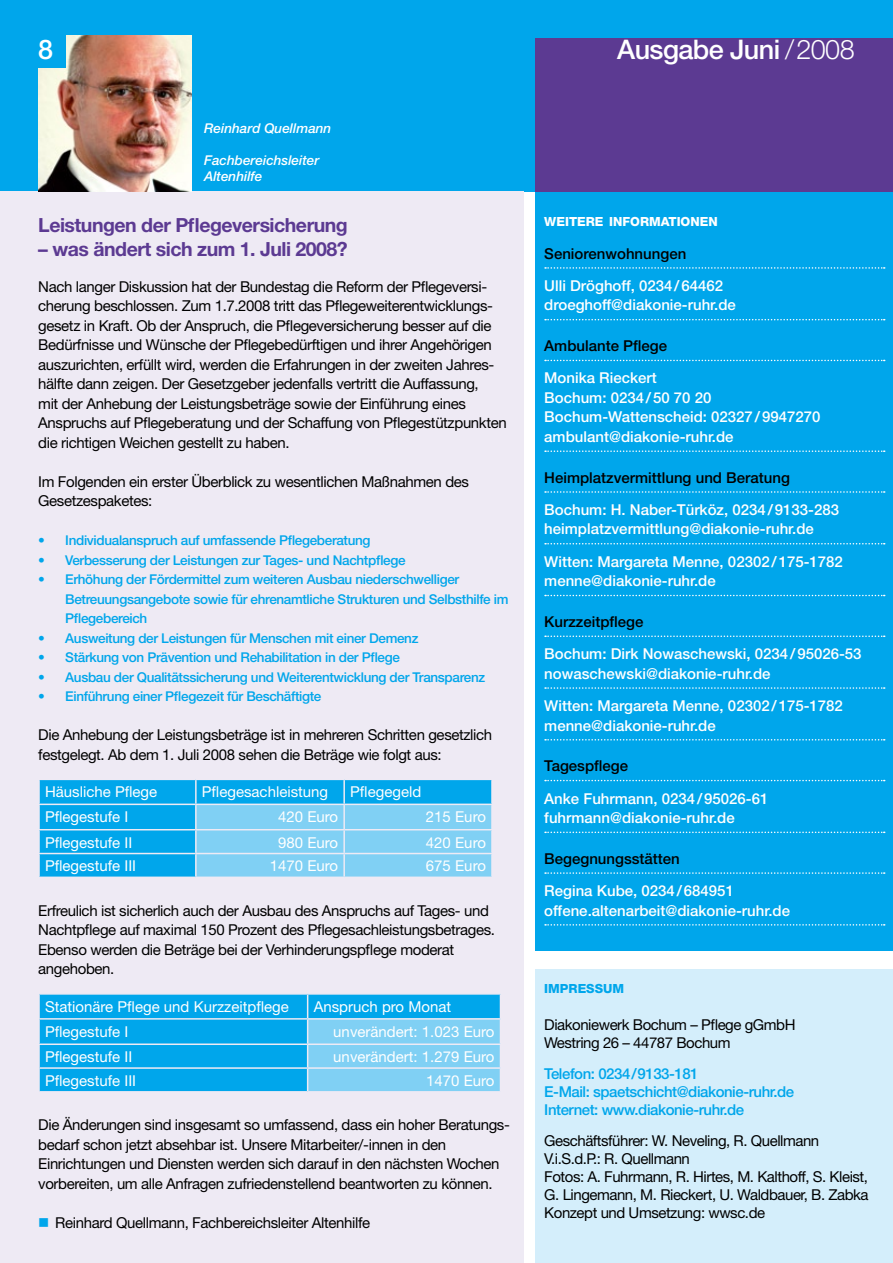
<style>
.page{position:relative;width:893px;height:1263px;background:#fff}
.page>*{position:absolute;margin:0;border:0;box-sizing:border-box;transform-origin:0 0}
.t1{font:500 27px "Helvetica Neue";letter-spacing:-.02em;color:#fff}
.t2{font:700 19.5px "Helvetica Neue";letter-spacing:-.025em;color:#5c3a92}
.t3{font:15px/19.5px "Helvetica Neue";letter-spacing:-.025em;color:#000}
.t4{font:500 15px/19.5px "Helvetica Neue";color:#fff}
.t5{font:15px "Helvetica Neue";color:#fff}
.t6{font:500 15px "Helvetica Neue";color:#000}
.t7{font:500 15px/18px "Helvetica Neue";letter-spacing:-.03em;color:#00a6eb}
.t8{font:500 13.5px/19.5px "Helvetica Neue";letter-spacing:-.025em;color:#00a6eb}
.t9{font:italic 500 13.5px/16.2px "Helvetica Neue";color:#fff}
.t10{font:800 12.6px "Helvetica Neue";color:#fff}
.t11{font:800 12.6px "Helvetica Neue";color:#00a6eb}
.s1{font-weight:300}
.s2{color:#00a6eb}
</style>
<div class="page">
<div style="left:0;top:0;width:893px;height:191px;background:#00a6eb"></div>
<div style="left:536px;top:191px;width:357px;height:760px;background:#00a6eb"></div>
<div style="left:0;top:191px;width:523px;height:1072px;background:#eeeaf4"></div>
<div style="left:536px;top:38px;width:357px;height:153px;background:#5c3a92"></div>
<div style="left:536px;top:969px;width:357px;height:294px;background:#d4eefb"></div>
<svg style="left:545px;top:267px;width:340px;height:2px"></svg>
<svg style="left:545px;top:319px;width:340px;height:1px"></svg>
<svg style="left:545px;top:360px;width:340px;height:1px"></svg>
<svg style="left:545px;top:450px;width:340px;height:2px"></svg>
<svg style="left:545px;top:491px;width:340px;height:2px"></svg>
<svg style="left:545px;top:543px;width:340px;height:1px"></svg>
<svg style="left:545px;top:595px;width:340px;height:1px"></svg>
<svg style="left:545px;top:635px;width:340px;height:2px"></svg>
<svg style="left:545px;top:687px;width:340px;height:2px"></svg>
<svg style="left:545px;top:739px;width:340px;height:1px"></svg>
<svg style="left:545px;top:780px;width:340px;height:1px"></svg>
<svg style="left:545px;top:831px;width:340px;height:2px"></svg>
<svg style="left:545px;top:872px;width:340px;height:2px"></svg>
<svg style="left:545px;top:924px;width:340px;height:1px"></svg>
<svg style="left:40px;top:780px;width:451px;height:96px;background:#40bbef"></svg>
<hr style="left:195px;top:780px;width:2px;height:23px;background:#eeeaf4">
<hr style="left:343px;top:780px;width:2px;height:23px;background:#eeeaf4">
<hr style="left:38px;top:803px;width:158px;height:2px;background:#eeeaf4">
<hr style="left:196px;top:803px;width:148px;height:2px;background:#eeeaf4">
<hr style="left:195px;top:805px;width:2px;height:24px;background:#eeeaf4">
<hr style="left:344px;top:803px;width:149px;height:2px;background:#eeeaf4">
<hr style="left:343px;top:805px;width:2px;height:24px;background:#eeeaf4">
<hr style="left:38px;top:829px;width:158px;height:1px;background:#eeeaf4">
<hr style="left:196px;top:829px;width:148px;height:1px;background:#eeeaf4">
<hr style="left:195px;top:830px;width:2px;height:23px;background:#eeeaf4">
<hr style="left:344px;top:829px;width:149px;height:1px;background:#eeeaf4">
<hr style="left:343px;top:830px;width:2px;height:23px;background:#eeeaf4">
<hr style="left:38px;top:853px;width:158px;height:1px;background:#eeeaf4">
<hr style="left:196px;top:853px;width:148px;height:1px;background:#eeeaf4">
<hr style="left:195px;top:854px;width:2px;height:22px;background:#eeeaf4">
<hr style="left:344px;top:853px;width:149px;height:1px;background:#eeeaf4">
<hr style="left:343px;top:854px;width:2px;height:22px;background:#eeeaf4">
<div style="left:40px;top:995px;width:267px;height:96px;background:#00a6eb"></div>
<hr style="left:38px;top:1018px;width:270px;height:1px;background:#eeeaf4">
<hr style="left:38px;top:1043px;width:270px;height:2px;background:#eeeaf4">
<hr style="left:38px;top:1067px;width:270px;height:2px;background:#eeeaf4">
<svg style="left:307px;top:995px;width:194px;height:96px;background:#68c7f1"></svg>
<img style="left:38px;top:36px;width:153px;height:155px">
<div style="left:29px;top:31px;width:37px;height:37px;background:#00a6eb"></div>
<h1 class="t1" style="left:38px;top:34px;width:17px">8</h1>
<h1 class="t1" style="left:617px;top:34px;width:239px">Ausgabe Juni <span class="s1">/2008</span></h1>
<p class="t9" style="left:204px;top:120px;width:129px">Reinhard Quellmann</p>
<p class="t9" style="left:204px;top:152px;width:117px">Fachbereichsleiter<br>Altenhilfe</p>
<h2 class="t2" style="left:38px;top:213px;width:311px">Leistungen der Pflegeversicherung</h2>
<h2 class="t2" style="left:38px;top:237px;width:311px">– was ändert sich zum 1. Juli 2008?</h2>
<p class="t3" style="left:38px;top:276px;width:470px">Nach langer Diskussion hat der Bundestag die Reform der Pflegeversi&shy;cherung beschlossen. Zum 1.7.2008 tritt das Pflegeweiterentwicklungs&shy;gesetz in Kraft. Ob der Anspruch, die Pflegeversicherung besser auf die Bedürfnisse und Wünsche der Pflegebedürftigen und ihrer Angehörigen auszurichten, erfüllt wird, werden die Erfahrungen in der zweiten Jahres&shy;hälfte dann zeigen. Der Gesetzgeber jedenfalls vertritt die Auffassung,<br>mit der Anhebung der Leistungsbeträge sowie der Einführung eines Anspruchs auf Pflegeberatung und der Schaffung von Pflegestützpunkten die richtigen Weichen gestellt zu haben.</p>
<p class="t3" style="left:38px;top:471px;width:432px">Im Folgenden ein erster Überblick zu wesentlichen Maßnahmen des<br>Gesetzespaketes:</p>
<p class="t8" style="left:38px;top:531px;width:334px">• Individualanspruch auf umfassende Pflegeberatung</p>
<p class="t8" style="left:38px;top:550px;width:369px">• Verbesserung der Leistungen zur Tages- und Nachtpflege</p>
<p class="t8" style="left:65px;top:570px;width:445px;text-indent:-27px">• Erhöhung der Fördermittel zum weiteren Ausbau niederschwelliger<br>Betreuungsangebote sowie für ehrenamtliche Strukturen und Selbsthilfe im<br>Pflegebereich</p>
<p class="t8" style="left:38px;top:628px;width:382px">• Ausweitung der Leistungen für Menschen mit einer Demenz</p>
<p class="t8" style="left:38px;top:648px;width:363px">• Stärkung von Prävention und Rehabilitation in der Pflege</p>
<p class="t8" style="left:38px;top:667px;width:448px">• Ausbau der Qualitätssicherung und Weiterentwicklung der Transparenz</p>
<p class="t8" style="left:38px;top:687px;width:285px">• Einführung einer Pflegezeit für Beschäftigte</p>
<p class="t3" style="left:38px;top:725px;width:455px">Die Anhebung der Leistungsbeträge ist in mehreren Schritten gesetzlich festgelegt. Ab dem 1. Juli 2008 sehen die Beträge wie folgt aus:</p>
<p class="t5" style="left:45px;top:783px;width:114px">Häusliche Pflege</p>
<p class="t5" style="left:202px;top:783px;width:128px">Pflegesachleistung</p>
<p class="t5" style="left:350px;top:783px;width:73px">Pflegegeld</p>
<p class="t5" style="left:45px;top:808px;width:85px">Pflegestufe I</p>
<p class="t5" style="left:278px;top:808px;width:62px">420 Euro</p>
<p class="t5" style="left:426px;top:808px;width:62px">215 Euro</p>
<p class="t5" style="left:45px;top:833px;width:89px">Pflegestufe II</p>
<p class="t5" style="left:278px;top:833px;width:62px">980 Euro</p>
<p class="t5" style="left:426px;top:833px;width:62px">420 Euro</p>
<p class="t5" style="left:45px;top:857px;width:93px">Pflegestufe III</p>
<p class="t5" style="left:270px;top:857px;width:70px">1470 Euro</p>
<p class="t5" style="left:426px;top:857px;width:62px">675 Euro</p>
<p class="t3" style="left:38px;top:900px;width:458px">Erfreulich ist sicherlich auch der Ausbau des Anspruchs auf Tages- und Nachtpflege auf maximal 150 Prozent des Pflegesachleistungsbetrages.<br>Ebenso werden die Beträge bei der Verhinderungspflege moderat angehoben.</p>
<p class="t5" style="left:45px;top:997px;width:245px">Stationäre Pflege und Kurzzeitpflege</p>
<p class="t5" style="left:314px;top:997px;width:139px">Anspruch pro Monat</p>
<p class="t5" style="left:45px;top:1022px;width:85px">Pflegestufe I</p>
<p class="t5" style="left:333px;top:1022px;width:163px">unverändert: 1.023 Euro</p>
<p class="t5" style="left:45px;top:1048px;width:89px">Pflegestufe II</p>
<p class="t5" style="left:333px;top:1048px;width:163px">unverändert: 1.279 Euro</p>
<p class="t5" style="left:45px;top:1071px;width:93px">Pflegestufe III</p>
<p class="t5" style="left:426px;top:1071px;width:70px">1470 Euro</p>
<p class="t3" style="left:38px;top:1115px;width:473px">Die Änderungen sind insgesamt so umfassend, dass ein hoher Beratungs&shy;bedarf schon jetzt absehbar ist. Unsere Mitarbeiter/-innen in den Einrichtungen und Diensten werden sich darauf in den nächsten Wochen vorbereiten, um alle Anfragen zufriedenstellend beantworten zu können.</p>
<p class="t3" style="left:38px;top:1212px;width:333px"><span class="s2">■</span> Reinhard Quellmann, Fachbereichsleiter Altenhilfe</p>
<p class="t10" style="left:544px;top:214px;width:175px">WEITERE INFORMATIONEN</p>
<p class="t6" style="left:544px;top:244px;width:143px">Seniorenwohnungen</p>
<p class="t4" style="left:544px;top:276px;width:193px">Ulli Dröghoff, 0234/64462 droeghoff@diakonie-ruhr.de</p>
<p class="t6" style="left:544px;top:337px;width:124px">Ambulante Pflege</p>
<p class="t4" style="left:544px;top:368px;width:278px">Monika Rieckert<br>Bochum: 0234/50 70 20<br>Bochum-Wattenscheid: 02327/9947270 ambulant@diakonie-ruhr.de</p>
<p class="t6" style="left:544px;top:468px;width:247px">Heimplatzvermittlung und Beratung</p>
<p class="t4" style="left:544px;top:500px;width:296px">Bochum: H. Naber-Türköz, 0234/9133-283 heimplatzvermittlung@diakonie-ruhr.de</p>
<p class="t4" style="left:544px;top:551px;width:300px">Witten: Margareta Menne, 02302/175-1782 menne@diakonie-ruhr.de</p>
<p class="t6" style="left:544px;top:613px;width:101px">Kurzzeitpflege</p>
<p class="t4" style="left:544px;top:644px;width:319px">Bochum: Dirk Nowaschewski, 0234/95026-53 nowaschewski@diakonie-ruhr.de</p>
<p class="t4" style="left:544px;top:696px;width:300px">Witten: Margareta Menne, 02302/175-1782 menne@diakonie-ruhr.de</p>
<p class="t6" style="left:544px;top:757px;width:85px">Tagespflege</p>
<p class="t4" style="left:544px;top:788px;width:226px">Anke Fuhrmann, 0234/95026-61 fuhrmann@diakonie-ruhr.de</p>
<p class="t6" style="left:544px;top:849px;width:137px">Begegnungsstätten</p>
<p class="t4" style="left:544px;top:881px;width:247px">Regina Kube, 0234/684951 offene.altenarbeit@diakonie-ruhr.de</p>
<p class="t11" style="left:544px;top:981px;width:81px">IMPRESSUM</p>
<p class="t3" style="left:544px;top:1015px;width:253px;line-height:18px">Diakoniewerk Bochum – Pflege gGmbH<br>Westring 26 – 44787 Bochum</p>
<p class="t7" style="left:544px;top:1064px;width:251px">Telefon: 0234/9133-181<br>E-Mail: spaetschicht@diakonie-ruhr.de<br>Internet: www.diakonie-ruhr.de</p>
<p class="t3" style="left:544px;top:1131px;width:326px;line-height:18px">Geschäftsführer: W. Neveling, R. Quellmann V.i.S.d.P.: R. Quellmann<br>Fotos: A. Fuhrmann, R. Hirtes, M. Kalthoff, S. Kleist, G. Lingemann, M. Rieckert, U. Waldbauer, B. Zabka Konzept und Umsetzung: wwsc.de</p>
</div>
